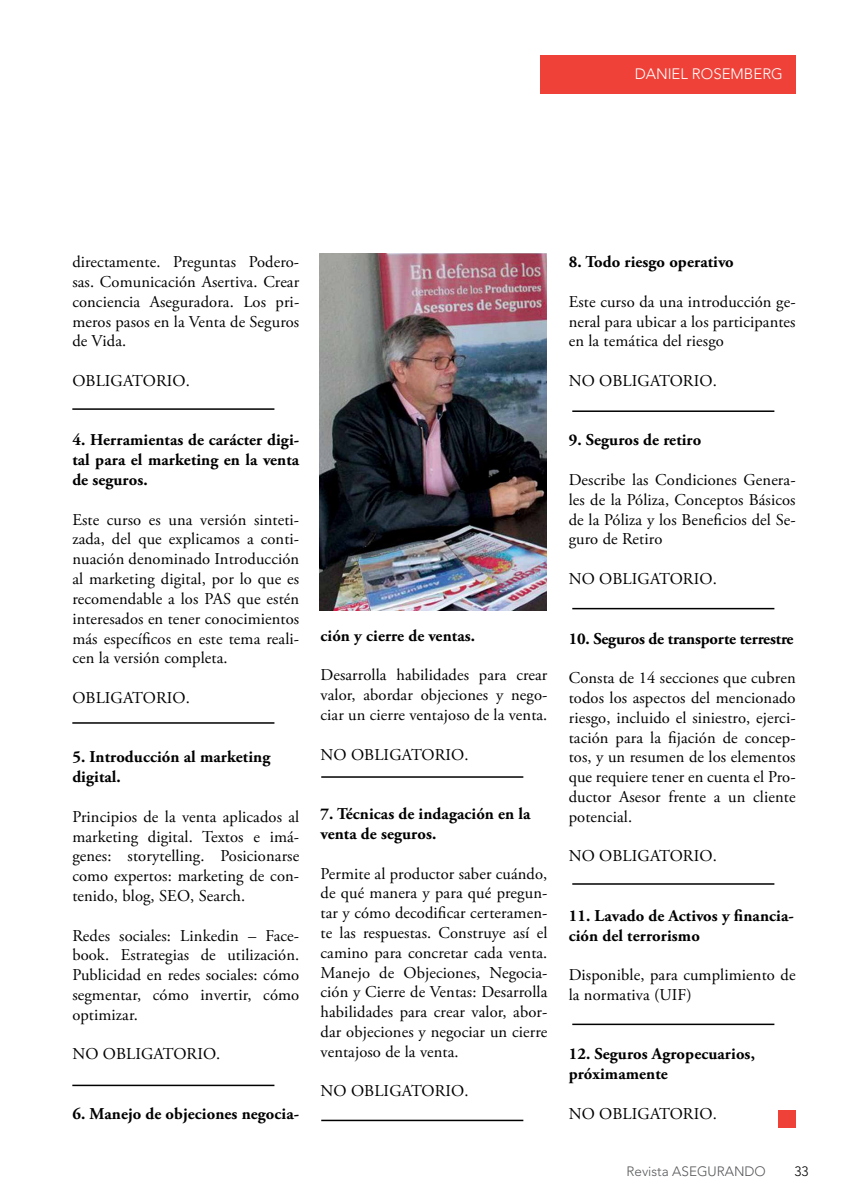
<style>
.page{position:relative;width:851px;height:1191px;background:#fff}
.page>*{position:absolute;margin:0;border:0;box-sizing:border-box;transform-origin:0 0}
.t1{font:16.5px/19.8px "Adobe Garamond Pro";letter-spacing:.005em;color:#000;text-align:justify}
.t2{font:700 16.5px/19.8px "Adobe Garamond Pro";letter-spacing:.005em;color:#000}
.t3{font:300 15px "Avenir";color:#fff}
.t4{font:300 13.5px "Avenir";color:#58595b}
.t5{font:300 13.5px "Avenir";color:#000}
</style>
<div class="page">
<div style="left:540px;top:55px;width:255px;height:39px;background:#ef4138"></div>
<div style="left:778px;top:1110px;width:17px;height:17px;background:#ef4138"></div>
<hr style="left:72px;top:408px;width:202px;height:2px;background:#000">
<hr style="left:72px;top:1084px;width:202px;height:2px;background:#000">
<hr style="left:321px;top:776px;width:202px;height:1px;background:#000">
<hr style="left:72px;top:722px;width:202px;height:1px;background:#000">
<hr style="left:321px;top:1119px;width:202px;height:2px;background:#000">
<hr style="left:572px;top:410px;width:202px;height:2px;background:#000">
<hr style="left:572px;top:608px;width:202px;height:1px;background:#000">
<hr style="left:572px;top:883px;width:202px;height:1px;background:#000">
<hr style="left:572px;top:1023px;width:202px;height:2px;background:#000">
<img style="left:319px;top:253px;width:227px;height:357px">
<p class="t3" style="left:634px;top:65px;width:150px">DANIEL ROSEMBERG</p>
<p class="t1" style="left:72px;top:253px;width:228px">directamente. Preguntas Podero&shy;sas. Comunicación Asertiva. Crear conciencia Aseguradora. Los pri&shy;meros pasos en la Venta de Seguros de Vida.</p>
<p class="t1" style="left:72px;top:371px;width:119px">OBLIGATORIO.</p>
<p class="t2" style="left:72px;top:430px;width:228px;text-align:justify">4. Herramientas de carácter digi&shy;tal para el marketing en la venta de seguros.</p>
<p class="t1" style="left:72px;top:510px;width:228px">Este curso es una versión sinteti&shy;zada, del que explicamos a conti&shy;nuación denominado Introducción al marketing digital, por lo que es recomendable a los PAS que estén interesados en tener conocimientos más específicos en este tema reali&shy;cen la versión completa.</p>
<p class="t1" style="left:72px;top:688px;width:119px">OBLIGATORIO.</p>
<p class="t2" style="left:72px;top:747px;width:199px">5. Introducción al marketing digital.</p>
<p class="t1" style="left:72px;top:807px;width:228px">Principios de la venta aplicados al marketing digital. Textos e imá&shy;genes: storytelling. Posicionarse como expertos: marketing de con&shy;tenido, blog, SEO, Search.</p>
<p class="t1" style="left:72px;top:926px;width:228px">Redes sociales: Linkedin – Face&shy;book. Estrategias de utilización.<br>Publicidad en redes sociales: cómo segmentar, cómo invertir, cómo optimizar.</p>
<p class="t1" style="left:72px;top:1045px;width:149px">NO OBLIGATORIO.</p>
<p class="t2" style="left:72px;top:1104px;width:228px">6. Manejo de objeciones negocia-</p>
<p class="t2" style="left:320px;top:626px;width:156px">ción y cierre de ventas.</p>
<p class="t1" style="left:320px;top:666px;width:228px">Desarrolla habilidades para crear valor, abordar objeciones y nego&shy;ciar un cierre ventajoso de la venta.</p>
<p class="t1" style="left:320px;top:745px;width:149px">NO OBLIGATORIO.</p>
<p class="t2" style="left:320px;top:804px;width:211px">7. Técnicas de indagación en la venta de seguros.</p>
<p class="t1" style="left:320px;top:864px;width:228px">Permite al productor saber cuándo, de qué manera y para qué pregun&shy;tar y cómo decodificar certeramen&shy;te las respuestas. Construye así el camino para concretar cada venta.<br>Manejo de Objeciones, Negocia&shy;ción y Cierre de Ventas: Desarrolla habilidades para crear valor, abor&shy;dar objeciones y negociar un cierre ventajoso de la venta.</p>
<p class="t1" style="left:320px;top:1081px;width:149px">NO OBLIGATORIO.</p>
<p class="t2" style="left:568px;top:252px;width:166px">8. Todo riesgo operativo</p>
<p class="t1" style="left:568px;top:292px;width:228px">Este curso da una introducción ge&shy;neral para ubicar a los participantes en la temática del riesgo</p>
<p class="t1" style="left:568px;top:371px;width:149px">NO OBLIGATORIO.</p>
<p class="t2" style="left:568px;top:430px;width:134px">9. Seguros de retiro</p>
<p class="t1" style="left:568px;top:470px;width:228px">Describe las Condiciones Genera&shy;les de la Póliza, Conceptos Básicos de la Póliza y los Beneficios del Se&shy;guro de Retiro</p>
<p class="t1" style="left:568px;top:569px;width:149px">NO OBLIGATORIO.</p>
<p class="t2" style="left:568px;top:628px;width:226px">10. Seguros de transporte terrestre</p>
<p class="t1" style="left:568px;top:668px;width:228px">Consta de 14 secciones que cubren todos los aspectos del mencionado riesgo, incluido el siniestro, ejerci&shy;tación para la fijación de concep&shy;tos, y un resumen de los elementos que requiere tener en cuenta el Pro&shy;ductor Asesor frente a un cliente potencial.</p>
<p class="t1" style="left:568px;top:847px;width:149px">NO OBLIGATORIO.</p>
<p class="t2" style="left:568px;top:906px;width:227px">11. Lavado de Activos y financia&shy;ción del terrorismo</p>
<p class="t1" style="left:568px;top:965px;width:228px">Disponible, para cumplimiento de la normativa (UIF)</p>
<p class="t2" style="left:568px;top:1044px;width:188px">12. Seguros Agropecuarios, próximamente</p>
<p class="t1" style="left:568px;top:1104px;width:149px">NO OBLIGATORIO.</p>
<p class="t4" style="left:626px;top:1163px;width:141px">Revista ASEGURANDO</p>
<p class="t5" style="left:794px;top:1163px;width:16px">33</p>
</div>
